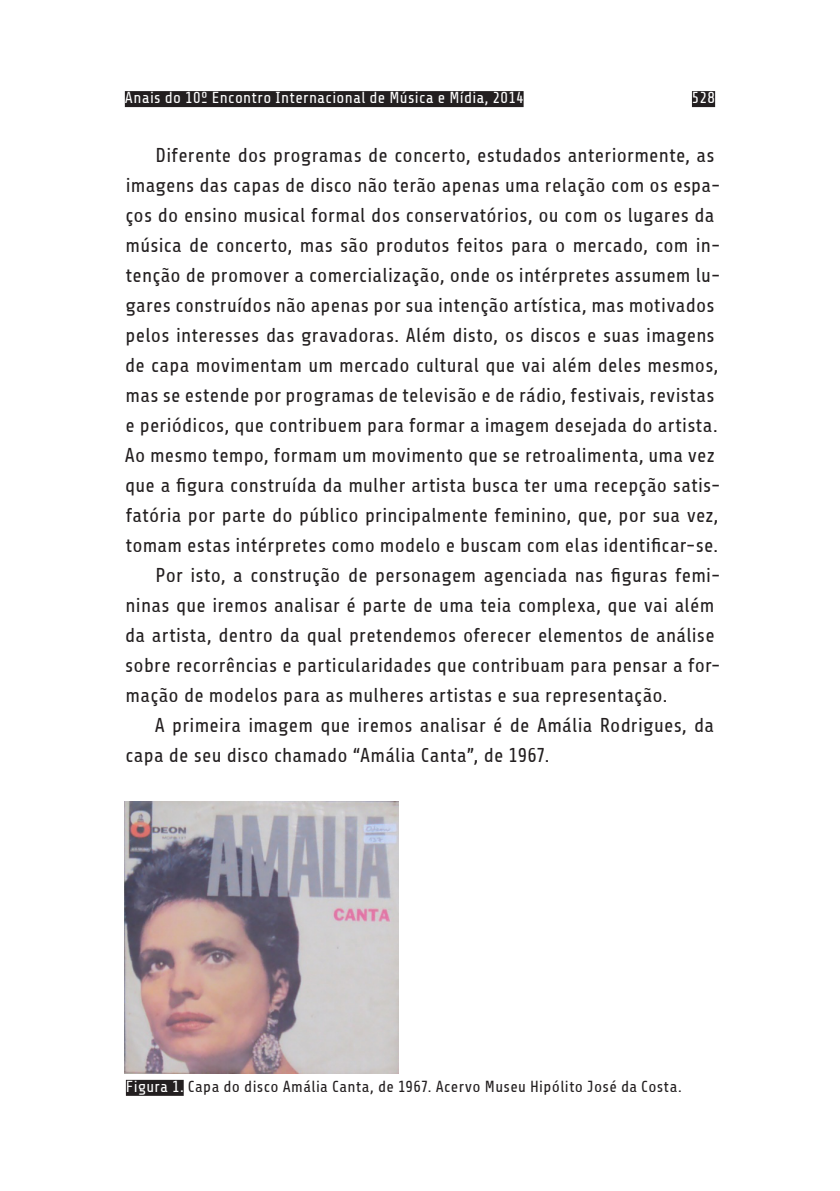
<style>
.page{position:relative;width:840px;height:1191px;background:#fff}
.page>*{position:absolute;margin:0;border:0;box-sizing:border-box;transform-origin:0 0}
.t1{font:20px "Share";letter-spacing:.01em;color:#231f20}
.t2{font:16px "Share";letter-spacing:.02em;color:#231f20}
.t3{font:16px "Share Tech";letter-spacing:.025em;color:#fff}
.s1{font-family:"Share Tech";color:#fff}
</style>
<div class="page">
<div style="left:691px;top:91px;width:23px;height:16px;background:#231f20"></div>
<div style="left:125px;top:91px;width:398px;height:16px;background:#231f20"></div>
<div style="left:126px;top:1079px;width:58px;height:16px;background:#231f20"></div>
<img style="left:125px;top:801px;width:273px;height:272px">
<p class="t3" style="left:125px;top:89px;width:400px">Anais do 10º Encontro Internacional de Música e Mídia, 2014</p>
<p class="t3" style="left:691px;top:89px;width:25px">528</p>
<p class="t1" style="left:155px;top:144px;width:560px">Diferente dos programas de concerto, estudados anteriormente, as</p>
<p class="t1" style="left:126px;top:174px;width:596px">imagens das capas de disco não terão apenas uma relação com os espa-</p>
<p class="t1" style="left:125px;top:204px;width:590px">ços do ensino musical formal dos conservatórios, ou com os lugares da</p>
<p class="t1" style="left:126px;top:234px;width:596px">música de concerto, mas são produtos feitos para o mercado, com in-</p>
<p class="t1" style="left:126px;top:264px;width:596px">tenção de promover a comercialização, onde os intérpretes assumem lu-</p>
<p class="t1" style="left:125px;top:294px;width:590px">gares construídos não apenas por sua intenção artística, mas motivados</p>
<p class="t1" style="left:126px;top:324px;width:590px">pelos interesses das gravadoras. Além disto, os discos e suas imagens</p>
<p class="t1" style="left:125px;top:354px;width:594px">de capa movimentam um mercado cultural que vai além deles mesmos,</p>
<p class="t1" style="left:126px;top:384px;width:590px">mas se estende por programas de televisão e de rádio, festivais, revistas</p>
<p class="t1" style="left:125px;top:414px;width:593px">e periódicos, que contribuem para formar a imagem desejada do artista.</p>
<p class="t1" style="left:125px;top:444px;width:591px">Ao mesmo tempo, formam um movimento que se retroalimenta, uma vez</p>
<p class="t1" style="left:125px;top:474px;width:597px">que a figura construída da mulher artista busca ter uma recepção satis-</p>
<p class="t1" style="left:126px;top:504px;width:593px">fatória por parte do público principalmente feminino, que, por sua vez,</p>
<p class="t1" style="left:126px;top:534px;width:593px">tomam estas intérpretes como modelo e buscam com elas identificar-se.</p>
<p class="t1" style="left:155px;top:564px;width:566px">Por isto, a construção de personagem agenciada nas figuras femi-</p>
<p class="t1" style="left:126px;top:594px;width:589px">ninas que iremos analisar é parte de uma teia complexa, que vai além</p>
<p class="t1" style="left:125px;top:624px;width:590px">da artista, dentro da qual pretendemos oferecer elementos de análise</p>
<p class="t1" style="left:125px;top:654px;width:596px">sobre recorrências e particularidades que contribuam para pensar a for-</p>
<p class="t1" style="left:126px;top:684px;width:543px">mação de modelos para as mulheres artistas e sua representação.</p>
<p class="t1" style="left:155px;top:714px;width:560px">A primeira imagem que iremos analisar é de Amália Rodrigues, da</p>
<p class="t1" style="left:125px;top:744px;width:425px">capa de seu disco chamado “Amália Canta”, de 1967.</p>
<p class="t2" style="left:126px;top:1078px;width:557px"><span class="s1">Figura 1.</span> Capa do disco Amália Canta, de 1967. Acervo Museu Hipólito José da Costa.</p>
</div>
